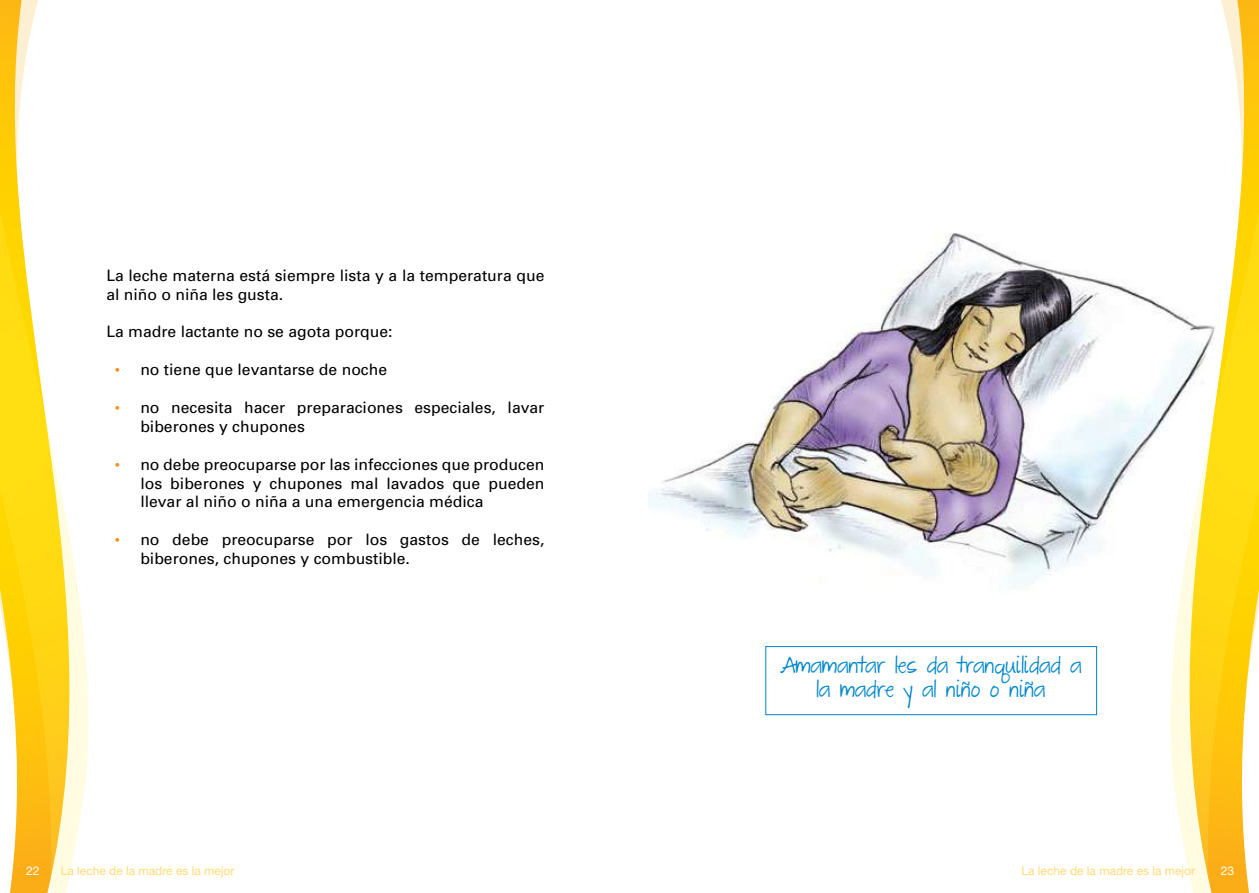
<style>
.page{position:relative;width:1259px;height:893px;background:#fff}
.page>*{position:absolute;margin:0;border:0;box-sizing:border-box;transform-origin:0 0}
.t1{font:19.5px/23.4px "The Great Escape";color:#0087cd;text-align:center}
.t2{font:15.75px/18.9px "Univers";color:#000}
.t3{font:12px "Helvetica Neue LT Std";color:#ffdb78}
.t4{font:12px "Helvetica Neue LT Std";color:#fff}
.s1{font-size:15px;color:#f38e1e}
</style>
<div class="page">
<svg style="left:0;top:0;width:89px;height:893px"></svg>
<img style="left:648px;top:233px;width:516px;height:354px">
<svg style="left:1170px;top:0;width:89px;height:893px"></svg>
<div style="left:765px;top:646px;width:331px;height:69px;border:1px solid #0087cd"></div>
<p class="t2" style="left:106px;top:265px;width:440px">La leche materna está siempre lista y a la temperatura que al niño o niña les gusta.</p>
<p class="t2" style="left:106px;top:322px;width:288px">La madre lactante no se agota porque:</p>
<p class="t2" style="left:115px;top:360px;width:274px"><span class="s1">•</span> no tiene que levantarse de noche</p>
<p class="t2" style="left:140px;top:398px;width:405px;text-indent:-26px"><span class="s1">•</span> no necesita hacer preparaciones especiales, lavar biberones y chupones</p>
<p class="t2" style="left:140px;top:454px;width:405px;text-align:justify;text-indent:-26px"><span class="s1">•</span> no debe preocuparse por las infecciones que producen los biberones y chupones mal lavados que pueden llevar al niño o niña a una emergencia médica</p>
<p class="t2" style="left:140px;top:530px;width:405px;text-indent:-26px"><span class="s1">•</span> no debe preocuparse por los gastos de leches, biberones, chupones y combustible.</p>
<p class="t1" style="left:780px;top:655px;width:303px">Amamantar les da tranquilidad a la madre y al niño o niña</p>
<p class="t4" style="left:26px;top:863px;width:15px">22</p>
<p class="t3" style="left:61px;top:863px;width:175px">La leche de la madre es la mejor</p>
<p class="t3" style="left:1021px;top:863px;width:175px">La leche de la madre es la mejor</p>
<p class="t4" style="left:1220px;top:863px;width:15px">23</p>
</div>
